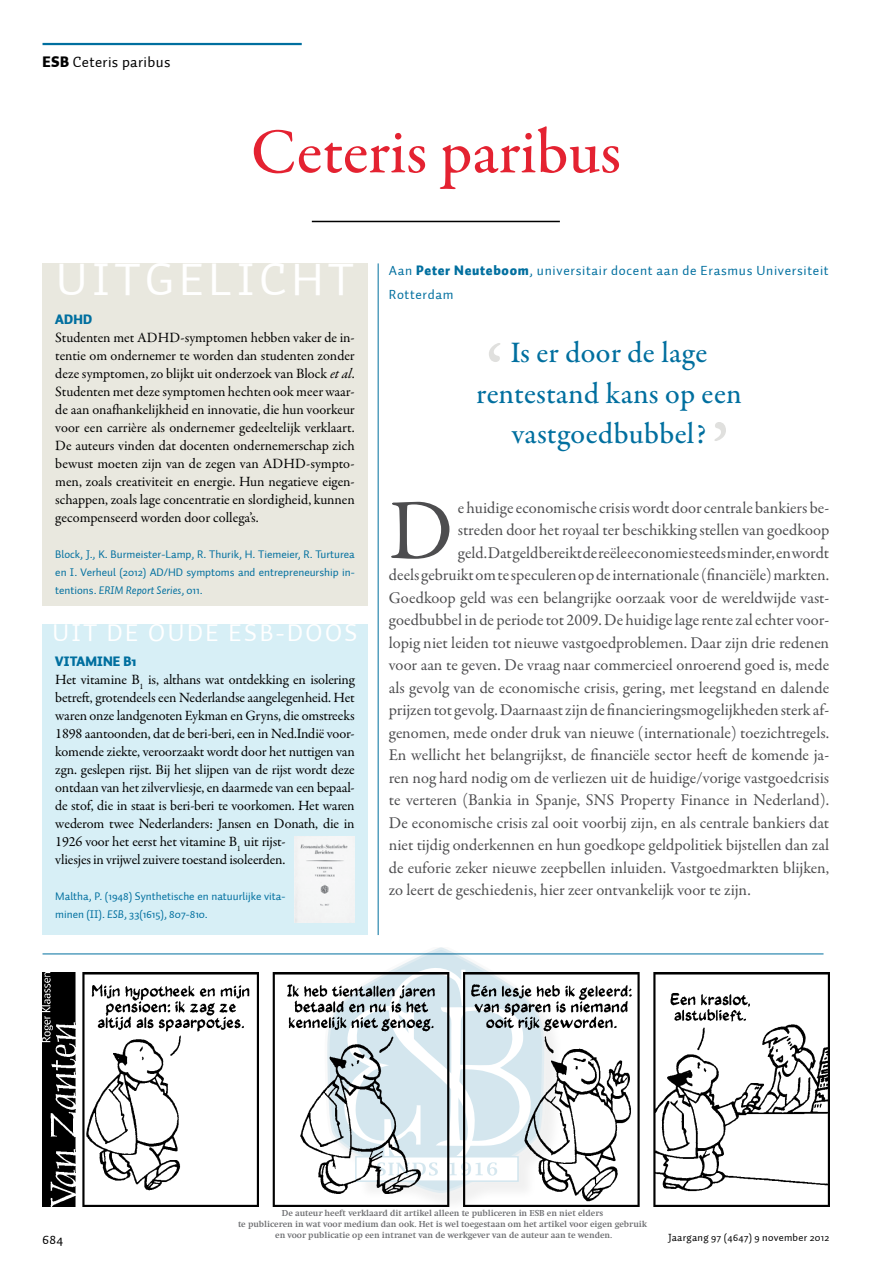
<style>
.page{position:relative;width:893px;height:1263px;background:#fff}
.page>*{position:absolute;margin:0;border:0;box-sizing:border-box;transform-origin:0 0}
.t1{font:90px "Garamond Premr Pro";color:#e0e0de}
.t2{font:85.95px "Garamond Premr Pro";color:#4d4d4f}
.t3{font:500 64.5px "Garamond Premr Pro";color:#e42231}
.t4{font:46.5px "Auto 1";color:#fff}
.t5{font:500 30px/40.5px "Garamond Premr Pro";letter-spacing:.01em;color:#006f9f;text-align:center}
.t6{font:24.75px "Auto 1";letter-spacing:.1em;color:#fff}
.t7{font:16.5px "Garamond Premr Pro";color:#4d4d4f}
.t8{font:15px "Auto 1";letter-spacing:.025em;color:#000}
.t9{font:14.25px/18px "Garamond Premr Pro";letter-spacing:-.01em;color:#000;text-align:justify}
.t10{font:13.5px/24px "Auto 1";letter-spacing:.05em;color:#006f9f}
.t11{font:900 13.5px "Auto 1";letter-spacing:.01em;color:#006f9f}
.t12{font:13.5px "Auto 1";color:#000}
.t13{font:11.25px/18px "Auto 1";color:#006f9f;text-align:justify}
.t14{font:10.5px "Auto 1";letter-spacing:.025em;color:#000}
.t15{font:700 9px/10.8px "Swift";color:#6d6e71;text-align:center}
.s1{font-weight:900}
.s2{font-style:italic}
</style>
<div class="page">
<hr style="left:43px;top:43px;width:259px;height:2px;background:#006f9f">
<div style="left:43px;top:263px;width:324px;height:343px;background:#e9e8df"></div>
<img style="left:43px;top:972px;width:786px;height:234px">
<hr style="left:312px;top:221px;width:248px;height:1px;background:#000">
<hr style="left:43px;top:954px;width:780px;height:1px;background:#006f9f">
<div style="left:43px;top:624px;width:324px;height:311px;background:#d7eff6"></div>
<hr style="left:378px;top:263px;width:1px;height:672px;background:#006f9f">
<img style="left:294px;top:836px;width:61px;height:86px">
<div style="left:327px;top:948px;width:238px;height:266px;background:#000;opacity:.35"></div>
<svg style="left:323px;top:947px;width:225px;height:250px"></svg>
<svg style="left:355px;top:1178px;width:164px;height:4px"></svg>
<svg style="left:343px;top:965px;width:190px;height:213px"></svg>
<p class="t8" style="left:43px;top:53px;width:129px"><span class="s1">ESB</span> Ceteris paribus</p>
<h3 class="t3" style="left:251px;top:113px;width:372px">Ceteris paribus</h3>
<h3 class="t4" style="left:56px;top:251px;width:182px">Uitgelicht</h3>
<p class="t11" style="left:55px;top:310px;width:38px">ADHD</p>
<p class="t9" style="left:55px;top:329px;width:301px">Studenten met ADHD-symptomen hebben vaker de in&shy;tentie om ondernemer te worden dan studenten zonder deze symptomen, zo blijkt uit onderzoek van Block <span class="s2">et al</span>.<br>Studenten met deze symptomen hechten ook meer waar&shy;de aan onafhankelijkheid en innovatie, die hun voorkeur voor een carrière als ondernemer gedeeltelijk verklaart.<br>De auteurs vinden dat docenten ondernemerschap zich bewust moeten zijn van de zegen van ADHD-sympto&shy;men, zoals creativiteit en energie. Hun negatieve eigen&shy;schappen, zoals lage concentratie en slordigheid, kunnen gecompenseerd worden door collega’s.</p>
<p class="t13" style="left:55px;top:545px;width:301px">Block, J., K. Burmeister-Lamp, R. Thurik, H. Tiemeier, R. Turturea en I. Verheul (2012) AD/HD symptoms and entrepreneurship in&shy;tentions. <span class="s2">ERIM Report Series</span>, 011.</p>
<h3 class="t6" style="left:52px;top:617px;width:304px">Uit de oude ESB-doos</h3>
<p class="t11" style="left:55px;top:652px;width:83px">Vitamine B1</p>
<p class="t9" style="left:55px;top:671px;width:301px;text-align:left">Het vitamine B<sub>1</sub> is, althans wat ontdekking en isolering betreft, grotendeels een Nederlandse aangelegenheid. Het waren onze landgenoten Eykman en Gryns, die omstreeks 1898 aantoonden, dat de beri-beri, een in Ned.Indië voor&shy;komende ziekte, veroorzaakt wordt door het nuttigen van zgn. geslepen rijst. Bij het slijpen van de rijst wordt deze ontdaan van het zilvervliesje, en daarmede van een bepaal&shy;de stof, die in staat is beri-beri te voorkomen. Het waren wederom twee Nederlanders: Jansen en Donath, die in 1926 voor het eerst het vitamine B<sub>1</sub> uit rijst-<br>vliesjes in vrijwel zuivere toestand isoleerden.</p>
<p class="t13" style="left:55px;top:887px;width:232px">Maltha, P. (1948) Synthetische en natuurlijke vita&shy;minen (II). <span class="s2">ESB</span>, 33(1615), 807-810.</p>
<p class="t10" style="left:389px;top:259px;width:441px">Aan <span class="s1">Peter Neuteboom</span>, universitair docent aan de Erasmus Universiteit<br>Rotterdam</p>
<h3 class="t5" style="left:476px;top:333px;width:267px">Is er door de lage rentestand kans op een vastgoedbubbel?</h3>
<h1 class="t1" style="left:485px;top:322px;width:20px">‘</h1>
<h1 class="t1" style="left:711px;top:401px;width:20px">’</h1>
<h2 class="t2" style="left:389px;top:479px;width:66px">D</h2>
<p class="t7" style="left:458px;top:498px;width:373px">e huidige economische crisis wordt door centrale bankiers be-</p>
<p class="t7" style="left:458px;top:520px;width:373px">streden door het royaal ter beschikking stellen van goedkoop</p>
<p class="t7" style="left:458px;top:543px;width:373px">geld. Dat geld bereikt de reële economie steeds minder, en wordt</p>
<p class="t7" style="left:389px;top:565px;width:442px">deels gebruikt om te speculeren op de internationale (financiële) markten.</p>
<p class="t7" style="left:389px;top:588px;width:442px">Goedkoop geld was een belangrijke oorzaak voor de wereldwijde vast-</p>
<p class="t7" style="left:389px;top:610px;width:442px">goedbubbel in de periode tot 2009. De huidige lage rente zal echter voor-</p>
<p class="t7" style="left:389px;top:633px;width:442px">lopig niet leiden tot nieuwe vastgoedproblemen. Daar zijn drie redenen</p>
<p class="t7" style="left:389px;top:655px;width:442px">voor aan te geven. De vraag naar commercieel onroerend goed is, mede</p>
<p class="t7" style="left:389px;top:678px;width:442px">als gevolg van de economische crisis, gering, met leegstand en dalende</p>
<p class="t7" style="left:389px;top:700px;width:442px">prijzen tot gevolg. Daarnaast zijn de financieringsmogelijkheden sterk af-</p>
<p class="t7" style="left:389px;top:723px;width:442px">genomen, mede onder druk van nieuwe (internationale) toezichtregels.</p>
<p class="t7" style="left:389px;top:745px;width:442px">En wellicht het belangrijkst, de financiële sector heeft de komende ja-</p>
<p class="t7" style="left:389px;top:768px;width:442px">ren nog hard nodig om de verliezen uit de huidige/vorige vastgoedcrisis</p>
<p class="t7" style="left:389px;top:790px;width:442px">te verteren (Bankia in Spanje, SNS Property Finance in Nederland).</p>
<p class="t7" style="left:389px;top:813px;width:442px">De economische crisis zal ooit voorbij zijn, en als centrale bankiers dat</p>
<p class="t7" style="left:389px;top:835px;width:442px">niet tijdig onderkennen en hun goedkope geldpolitiek bijstellen dan zal</p>
<p class="t7" style="left:389px;top:858px;width:442px">de euforie zeker nieuwe zeepbellen inluiden. Vastgoedmarkten blijken,</p>
<p class="t7" style="left:389px;top:880px;width:363px">zo leert de geschiedenis, hier zeer ontvankelijk voor te zijn.</p>
<p class="t15" style="left:238px;top:1208px;width:411px">De auteur heeft verklaard dit artikel alleen te publiceren in ESB en niet elders<br>te publiceren in wat voor medium dan ook. Het is wel toegestaan om het artikel voor eigen gebruik en voor publicatie op een intranet van de werkgever van de auteur aan te wenden.</p>
<p class="t12" style="left:43px;top:1231px;width:22px">684</p>
<p class="t14" style="left:668px;top:1231px;width:163px">Jaargang 97 (4647) 9 november 2012</p>
</div>
